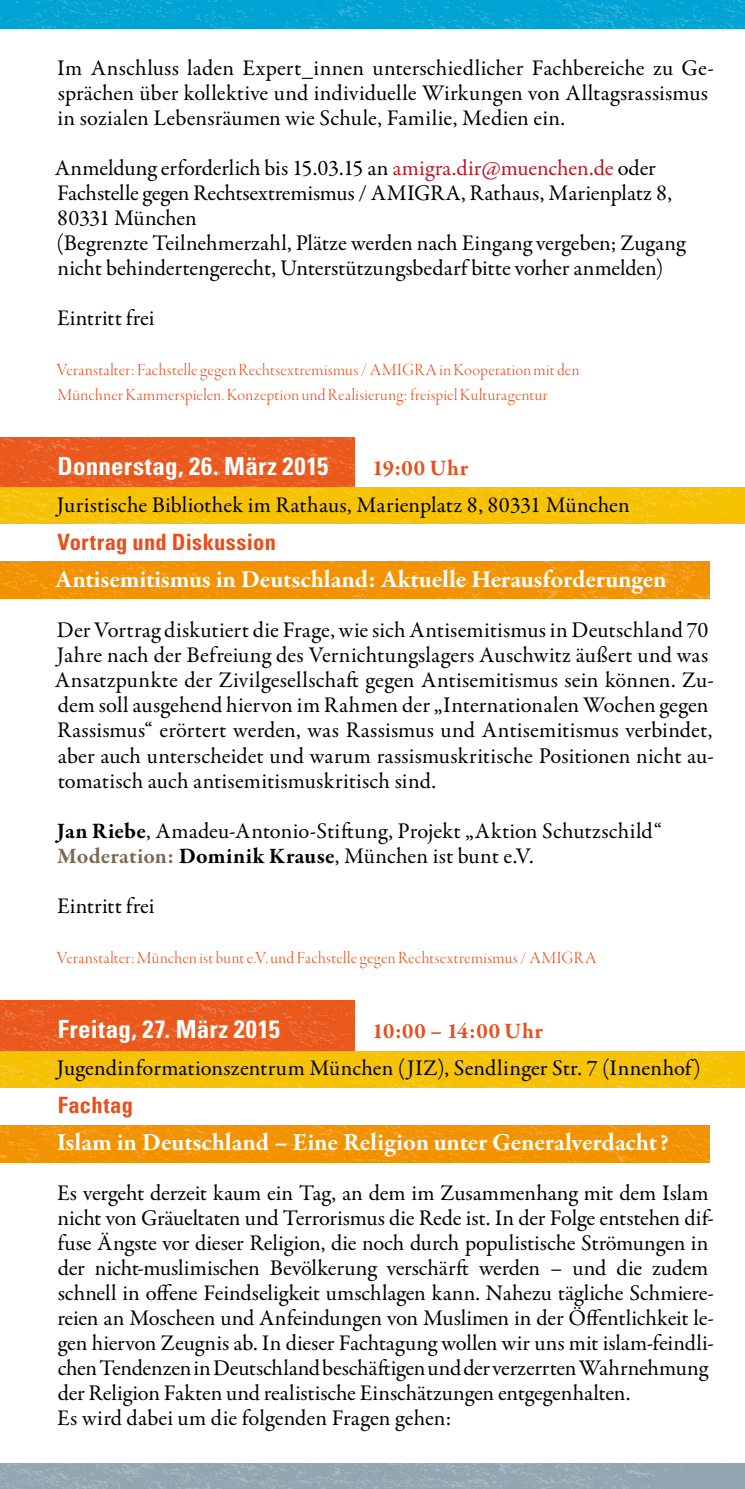
<style>
.page{position:relative;width:745px;height:1489px;background:#fff}
.page>*{position:absolute;margin:0;border:0;box-sizing:border-box;transform-origin:0 0}
.t1{font:700 25px "Garamond Premr Pro";letter-spacing:-.01em;color:#fff}
.t2{font:700 condensed 25px "Univers";letter-spacing:.02em;color:#fff}
.t3{font:22.5px/25px "Garamond Premr Pro";color:#000}
.t4{font:700 condensed 22.5px "Univers";letter-spacing:.015em;color:#e94e1b}
.t5{font:700 22.5px "Garamond Premr Pro";letter-spacing:.025em;color:#e94e1b}
.t6{font:17.5px/25px "Garamond Premr Pro Lt Disp";letter-spacing:.02em;color:#e94e1b}
.s1{color:#be1622}
.s2{font-weight:700}
.s3{font-weight:700;color:#7b6a58}
</style>
<div class="page">
<img style="left:0;top:0;width:744px;height:1488px">
<p class="t3" style="left:57px;top:56px;width:658px">Im Anschluss laden Expert_innen unterschiedlicher Fachbereiche zu Ge&shy;sprächen über kollektive und individuelle Wirkungen von Alltagsrassismus in sozialen Lebensräumen wie Schule, Familie, Medien ein.</p>
<p class="t3" style="left:55px;top:156px;width:631px">Anmeldung erforderlich bis 15.03.15 an <span class="s1">amigra.dir@muenchen.de</span> oder Fachstelle gegen Rechtsextremismus / AMIGRA, Rathaus, Marienplatz 8, 80331 München<br>(Begrenzte Teilnehmerzahl, Plätze werden nach Eingang vergeben; Zugang nicht behindertengerecht, Unterstützungsbedarf bitte vorher anmelden)</p>
<p class="t3" style="left:57px;top:306px;width:99px">Eintritt frei</p>
<p class="t6" style="left:57px;top:357px;width:523px">Veranstalter: Fachstelle gegen Rechtsextremismus / AMIGRA in Kooperation mit den<br>Münchner Kammerspielen. Konzeption und Realisierung: freispiel Kulturagentur</p>
<p class="t2" style="left:58px;top:450px;width:272px">Donnerstag, 26. März 2015</p>
<p class="t5" style="left:372px;top:454px;width:97px">19:00 Uhr</p>
<p class="t3" style="left:57px;top:493px;width:574px">Juristische Bibliothek im Rathaus, Marienplatz 8, 80331 München</p>
<p class="t4" style="left:57px;top:528px;width:220px">Vortrag und Diskussion</p>
<p class="t1" style="left:55px;top:564px;width:612px">Antisemitismus in Deutschland: Aktuelle Herausforderungen</p>
<p class="t3" style="left:55px;top:618px;width:660px">Der Vortrag diskutiert die Frage, wie sich Antisemitismus in Deutschland 70<br>Jahre nach der Befreiung des Vernichtungslagers Auschwitz äußert und was Ansatzpunkte der Zivilgesellschaft gegen Antisemitismus sein können. Zu&shy;dem soll ausgehend hiervon im Rahmen der „Internationalen Wochen gegen Rassismus“ erörtert werden, was Rassismus und Antisemitismus verbindet, aber auch unterscheidet und warum rassismuskritische Positionen nicht au&shy;tomatisch auch antisemitismuskritisch sind.</p>
<p class="t3" style="left:57px;top:818px;width:606px"><span class="s2">Jan Riebe</span>, Amadeu-Antonio-Stiftung, Projekt „Aktion Schutzschild“<br><span class="s3">Moderation:</span> <span class="s2">Dominik Krause</span>, München ist bunt e.V.</p>
<p class="t3" style="left:57px;top:893px;width:99px">Eintritt frei</p>
<p class="t6" style="left:57px;top:945px;width:540px">Veranstalter: München ist bunt e.V. und Fachstelle gegen Rechtsextremismus / AMIGRA</p>
<p class="t2" style="left:58px;top:1013px;width:223px">Freitag, 27. März 2015</p>
<p class="t5" style="left:372px;top:1016px;width:172px">10:00 – 14:00 Uhr</p>
<p class="t3" style="left:57px;top:1056px;width:645px">Jugendinformationszentrum München (JIZ), Sendlinger Str. 7 (Innenhof)</p>
<p class="t4" style="left:58px;top:1090px;width:76px">Fachtag</p>
<p class="t1" style="left:57px;top:1127px;width:613px">Islam in Deutschland – Eine Religion unter Generalverdacht?</p>
<p class="t3" style="left:57px;top:1181px;width:658px">Es vergeht derzeit kaum ein Tag, an dem im Zusammenhang mit dem Islam nicht von Gräueltaten und Terrorismus die Rede ist. In der Folge entstehen dif&shy;fuse Ängste vor dieser Religion, die noch durch populistische Strömungen in der nicht-muslimischen Bevölkerung verschärft werden – und die zudem schnell in offene Feindseligkeit umschlagen kann. Nahezu tägliche Schmiere&shy;reien an Moscheen und Anfeindungen von Muslimen in der Öffentlichkeit le&shy;gen hiervon Zeugnis ab. In dieser Fachtagung wollen wir uns mit islam-feindli&shy;chen Tendenzen in Deutschland beschäftigen und der verzerrten Wahrnehmung der Religion Fakten und realistische Einschätzungen entgegenhalten.<br>Es wird dabei um die folgenden Fragen gehen:</p>
</div>
